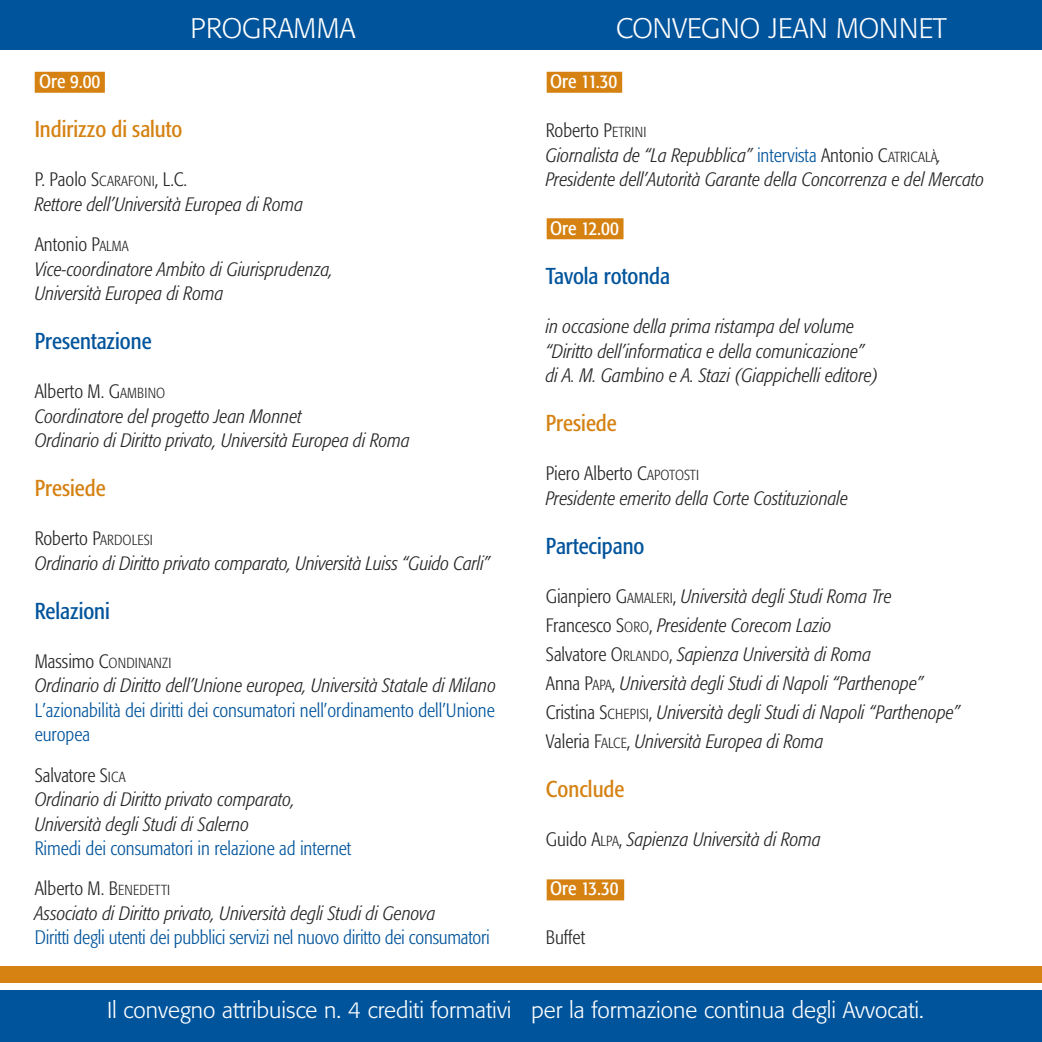
<style>
.page{position:relative;width:1042px;height:1042px;background:#fff}
.page>*{position:absolute;margin:0;border:0;box-sizing:border-box;transform-origin:0 0}
.t1{font:300 28px "Formata";color:#fff}
.t2{font:300 22.75px "Formata";color:#fff}
.t3{font:condensed 22.75px "Formata";color:#00549c}
.t4{font:condensed 22.75px "Formata";color:#d58213}
.t5{font:italic 300 condensed 19.25px/24.5px "Formata";color:#272627}
.t6{font:300 condensed 19.25px/24.5px "Formata";color:#00549c}
.t7{font:condensed 19.25px "Formata";color:#fff}
.t8{font:300 condensed 19.25px "Formata";color:#272627}
.t9{font:300 condensed 14.35px "Formata";letter-spacing:.015em;color:#272627}
.s1{font-style:normal}
.s2{font-style:normal;font-size:14.35px}
.s3{font-size:19.25px}
.s4{color:#272627}
.s5{font-size:14.35px;color:#272627}
.s6{font-style:normal;color:#00549c}
</style>
<div class="page">
<div style="left:0;top:0;width:1042px;height:50px;background:#00549c"></div>
<div style="left:0;top:966px;width:1042px;height:17px;background:#d58213"></div>
<div style="left:0;top:990px;width:1042px;height:52px;background:#00549c"></div>
<div style="left:35px;top:72px;width:70px;height:21px;background:#d58213"></div>
<div style="left:547px;top:72px;width:75px;height:21px;background:#d58213"></div>
<div style="left:547px;top:218px;width:76px;height:21px;background:#d58213"></div>
<div style="left:547px;top:879px;width:77px;height:21px;background:#d58213"></div>
<h1 class="t1" style="left:190px;top:17px;width:167px">PROGRAMMA</h1>
<h1 class="t1" style="left:616px;top:17px;width:332px">CONVEGNO JEAN MONNET</h1>
<p class="t7" style="left:39px;top:73px;width:63px">Ore 9.00</p>
<p class="t4" style="left:35px;top:120px;width:149px">Indirizzo di saluto</p>
<p class="t5" style="left:35px;top:169px;width:270px"><span class="s1">P. Paolo S</span><span class="s2">CARAFONI</span><span class="s1">, L.C.<br></span>Rettore dell’Università Europea di Roma</p>
<p class="t5" style="left:35px;top:234px;width:300px"><span class="s1">Antonio P</span><span class="s2">ALMA<br></span>Vice-coordinatore Ambito di Giurisprudenza,<br>Università Europea di Roma</p>
<p class="t3" style="left:35px;top:331px;width:118px">Presentazione</p>
<p class="t5" style="left:35px;top:381px;width:377px"><span class="s1">Alberto M. G</span><span class="s2">AMBINO<br></span>Coordinatore del progetto Jean Monnet<br>Ordinario di Diritto privato, Università Europea di Roma</p>
<p class="t4" style="left:35px;top:478px;width:72px">Presiede</p>
<p class="t5" style="left:35px;top:528px;width:457px"><span class="s1">Roberto P</span><span class="s2">ARDOLESI<br></span>Ordinario di Diritto privato comparato, Università Luiss “Guido Carli”</p>
<p class="t3" style="left:35px;top:601px;width:77px">Relazioni</p>
<p class="t9" style="left:35px;top:657px;width:138px"><span class="s3">Massimo C</span>ONDINANZI</p>
<p class="t5" style="left:35px;top:675px;width:463px">Ordinario di Diritto dell’Unione europea, Università Statale di Milano</p>
<p class="t6" style="left:35px;top:699px;width:461px">L’azionabilità dei diritti dei consumatori nell’ordinamento dell’Unione europea</p>
<p class="t5" style="left:35px;top:764px;width:262px"><span class="s1">Salvatore S</span><span class="s2">ICA<br></span>Ordinario di Diritto privato comparato,<br>Università degli Studi di Salerno</p>
<p class="t6" style="left:35px;top:829px;width:318px;line-height:40.2px">Rimedi dei consumatori in relazione ad internet<br><span class="s4">Alberto M. B</span><span class="s5">ENEDETTI</span></p>
<p class="t5" style="left:35px;top:902px;width:402px">Associato di Diritto privato, Università degli Studi di Genova</p>
<p class="t6" style="left:35px;top:927px;width:456px">Diritti degli utenti dei pubblici servizi nel nuovo diritto dei consumatori</p>
<p class="t7" style="left:550px;top:73px;width:69px">Ore 11.30</p>
<p class="t5" style="left:546px;top:120px;width:440px"><span class="s1">Roberto P</span><span class="s2">ETRINI<br></span>Giornalista de “La Repubblica” <span class="s6">intervista</span> <span class="s1">Antonio C</span><span class="s2">ATRICALÀ</span>,<br>Presidente dell’Autorità Garante della Concorrenza e del Mercato</p>
<p class="t7" style="left:550px;top:220px;width:70px">Ore 12.00</p>
<p class="t3" style="left:546px;top:267px;width:126px">Tavola rotonda</p>
<p class="t5" style="left:546px;top:316px;width:334px">in occasione della prima ristampa del volume “Diritto dell’informatica e della comunicazione” di A. M. Gambino e A. Stazi (Giappichelli editore)</p>
<p class="t4" style="left:546px;top:414px;width:72px">Presiede</p>
<p class="t5" style="left:546px;top:463px;width:304px"><span class="s1">Piero Alberto C</span><span class="s2">APOTOSTI<br></span>Presidente emerito della Corte Costituzionale</p>
<p class="t3" style="left:546px;top:536px;width:100px">Partecipano</p>
<p class="t5" style="left:546px;top:583px;width:416px;line-height:29.1px"><span class="s1">Gianpiero G</span><span class="s2">AMALERI</span><span class="s1">,</span> Università degli Studi Roma Tre <span class="s1">Francesco S</span><span class="s2">ORO</span><span class="s1">,</span> Presidente Corecom Lazio<br><span class="s1">Salvatore O</span><span class="s2">RLANDO</span><span class="s1">,</span> Sapienza Università di Roma<br><span class="s1">Anna P</span><span class="s2">APA</span><span class="s1">,</span> Università degli Studi di Napoli “Parthenope” <span class="s1">Cristina S</span><span class="s2">CHEPISI</span><span class="s1">,</span> Università degli Studi di Napoli “Parthenope” <span class="s1">Valeria F</span><span class="s2">ALCE</span><span class="s1">,</span> Università Europea di Roma</p>
<p class="t4" style="left:546px;top:779px;width:80px">Conclude</p>
<p class="t5" style="left:546px;top:829px;width:277px"><span class="s1">Guido A</span><span class="s2">LPA</span><span class="s1">,</span> Sapienza Università di Roma</p>
<p class="t7" style="left:550px;top:880px;width:70px">Ore 13.30</p>
<p class="t8" style="left:546px;top:930px;width:41px">Buffet</p>
<p class="t2" style="left:107px;top:1000px;width:818px">Il convegno attribuisce n. 4 crediti formativi per la formazione continua degli Avvocati.</p>
</div>
